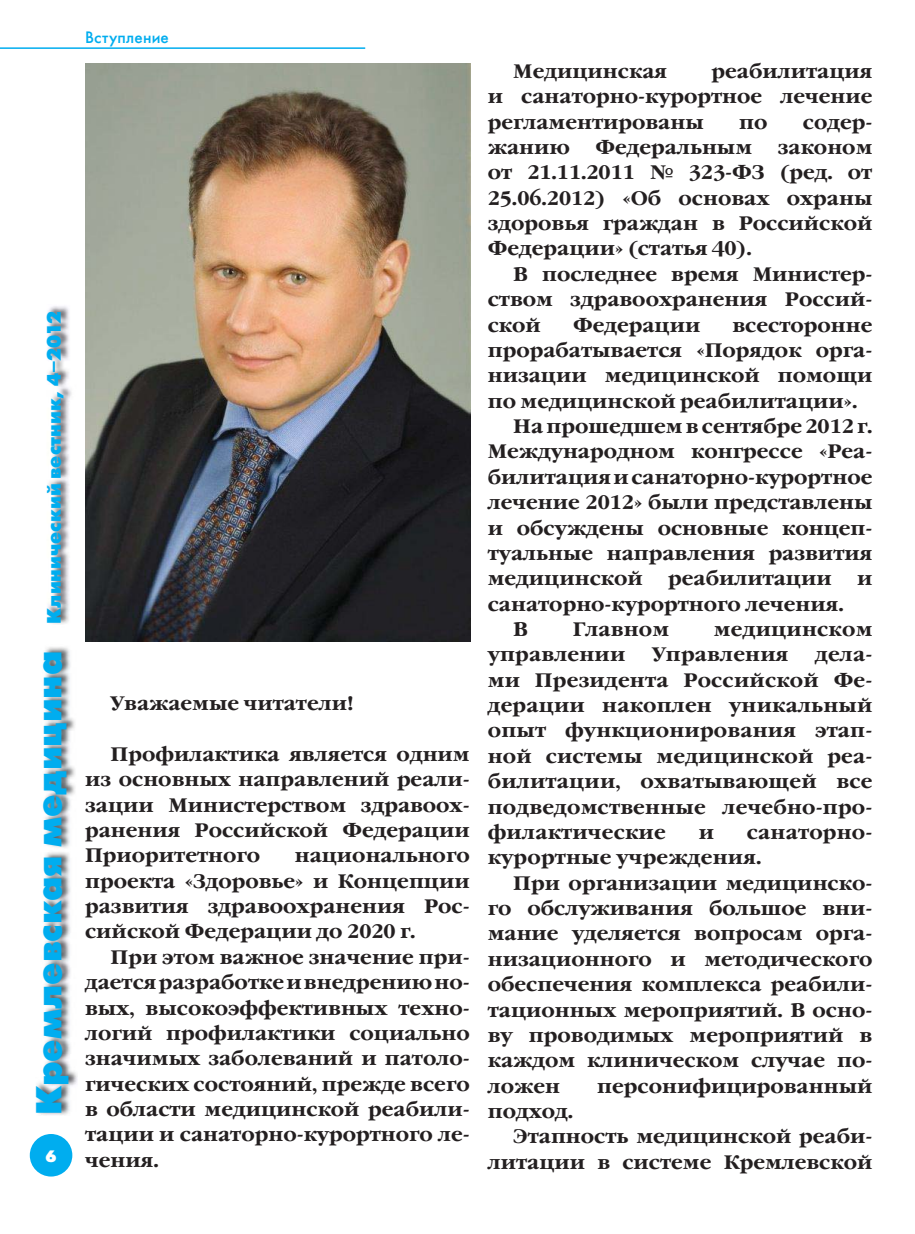
<style>
.page{position:relative;width:915px;height:1234px;background:#fff}
.page>*{position:absolute;margin:0;border:0;box-sizing:border-box;transform-origin:0 0}
.t1{font:36px "Futuris XC";color:#00adef}
.t2{font:700 19.5px/25.3px "Garamond C";color:#231f20;text-align:justify}
.t3{font:19.5px "Futuris XC";color:#00adef}
.t4{font:16.5px "Futuris C";letter-spacing:.01em;color:#00adef}
.t5{font:16.5px "Futuris XC";color:#fff}
</style>
<div class="page">
<div style="left:30px;top:1133px;width:42px;height:43px;background:#00adef;border-radius:50%"></div>
<hr style="left:0;top:47px;width:365px;height:2px;background:#00adef">
<img style="left:37px;top:306px;width:40px;height:809px">
<img style="left:85px;top:64px;width:385px;height:577px">
<p class="t4" style="left:85px;top:31px;width:85px">Вступление</p>
<p class="t3" style="left:47px;top:623px;width:314px;rotate:-90deg">Клинический вестник, 4–2012</p>
<h1 class="t1" style="left:36px;top:1114px;width:466px;rotate:-90deg">Кремлевская медицина</h1>
<p class="t5" style="left:45px;top:1149px;width:13px">6</p>
<p class="t2" style="left:111px;top:691px;width:244px">Уважаемые читатели!</p>
<p class="t2" style="left:85px;top:741px;width:386px;text-indent:26px">Профилактика является одним из основных направлений реали&shy;зации Министерством здравоох&shy;ранения Российской Федерации Приоритетного</p>
<p class="t2" style="left:85px;top:843px;width:386px;text-indent:209px">национального проекта «Здоровье» и Концепции развития здравоохранения Рос&shy;сийской Федерации до 2020 г.</p>
<p class="t2" style="left:85px;top:944px;width:386px;text-indent:26px">При этом важное значение при&shy;дается разработке и внедрению но&shy;вых, высокоэффективных техно&shy;логий профилактики социально значимых заболеваний и патоло&shy;гических состояний, прежде всего в области медицинской реабили&shy;тации и санаторно-курортного ле&shy;чения.</p>
<p class="t2" style="left:487px;top:59px;width:386px;text-indent:224px">реабилитация и санаторно-курортное лечение регламентированы</p>
<p class="t2" style="left:513px;top:59px;width:155px">Медицинская</p>
<p class="t2" style="left:738px;top:110px;width:30px">по</p>
<p class="t2" style="left:802px;top:110px;width:71px">содер-</p>
<p class="t2" style="left:487px;top:135px;width:84px">жанию</p>
<p class="t2" style="left:595px;top:135px;width:158px">Федеральным</p>
<p class="t2" style="left:487px;top:135px;width:386px;text-indent:290px">законом от 21.11.2011 № 323-ФЗ (ред. от 25.06.2012) «Об основах охраны здоровья граждан в Российской Федерации» (статья 40).</p>
<p class="t2" style="left:487px;top:262px;width:386px;text-indent:26px">В последнее время Министер&shy;ством здравоохранения Россий&shy;ской</p>
<p class="t2" style="left:573px;top:313px;width:129px">Федерации</p>
<p class="t2" style="left:732px;top:313px;width:141px">всесторонне</p>
<p class="t2" style="left:487px;top:338px;width:386px">прорабатывается «Порядок орга-</p>
<p class="t2" style="left:487px;top:363px;width:386px">низации медицинской помощи</p>
<p class="t2" style="left:487px;top:389px;width:371px">по медицинской реабилитации».</p>
<p class="t2" style="left:513px;top:414px;width:360px">На прошедшем в сентябре 2012 г.</p>
<p class="t2" style="left:487px;top:439px;width:386px">Международном конгрессе «Реа-</p>
<p class="t2" style="left:487px;top:465px;width:386px">билитация и санаторно-курортное</p>
<p class="t2" style="left:487px;top:490px;width:386px">лечение 2012» были представлены</p>
<p class="t2" style="left:487px;top:515px;width:386px">и обсуждены основные концеп-</p>
<p class="t2" style="left:487px;top:541px;width:386px">туальные направления развития</p>
<p class="t2" style="left:487px;top:566px;width:156px">медицинской</p>
<p class="t2" style="left:668px;top:566px;width:165px">реабилитации</p>
<p class="t2" style="left:856px;top:566px;width:17px">и</p>
<p class="t2" style="left:513px;top:591px;width:332px;text-indent:-26px">санаторно-курортного лечения.<br>В</p>
<p class="t2" style="left:572px;top:617px;width:98px">Главном</p>
<p class="t2" style="left:713px;top:617px;width:160px">медицинском</p>
<p class="t2" style="left:487px;top:642px;width:139px">управлении</p>
<p class="t2" style="left:652px;top:642px;width:138px">Управления</p>
<p class="t2" style="left:487px;top:642px;width:386px;text-indent:327px">дела&shy;ми Президента Российской Фе&shy;дерации накоплен уникальный опыт функционирования этап&shy;ной системы медицинской реа&shy;билитации, охватывающей все подведомственные лечебно-про&shy;филактические</p>
<p class="t2" style="left:487px;top:820px;width:386px;text-indent:259px">санаторно&shy;курортные учреждения.</p>
<p class="t2" style="left:487px;top:870px;width:386px;text-indent:26px">При организации медицинско&shy;го обслуживания большое вни&shy;мание уделяется вопросам орга&shy;низационного и методического обеспечения комплекса реабили&shy;тационных мероприятий. В осно&shy;ву проводимых мероприятий в каждом клиническом случае по&shy;ложен</p>
<p class="t2" style="left:698px;top:820px;width:17px">и</p>
<p class="t2" style="left:597px;top:1073px;width:276px">персонифицированный</p>
<p class="t2" style="left:487px;top:1098px;width:87px">подход.</p>
<p class="t2" style="left:513px;top:1124px;width:360px">Этапность медицинской реаби-</p>
<p class="t2" style="left:487px;top:1149px;width:386px">литации в системе Кремлевской</p>
</div>
